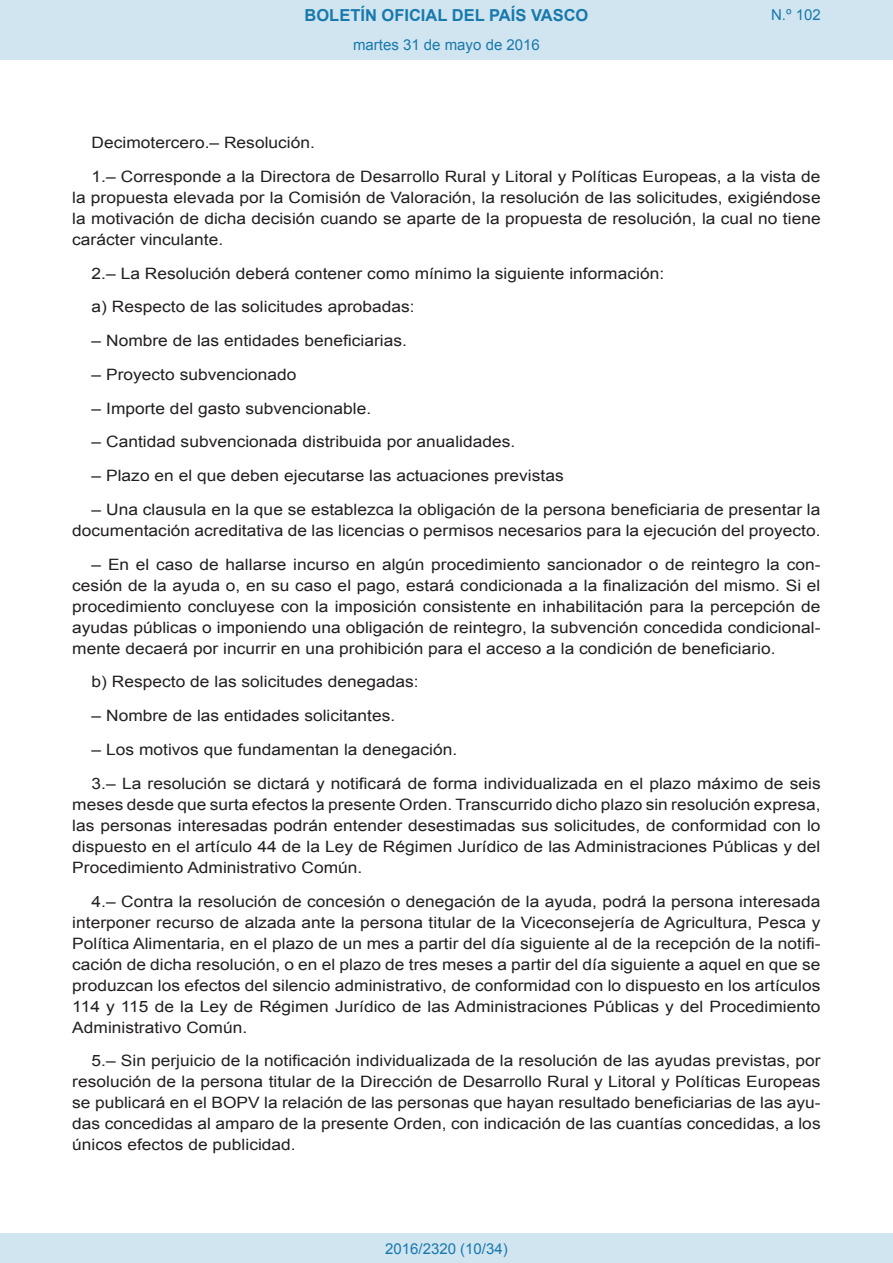
<style>
.page{position:relative;width:893px;height:1263px;background:#fff}
.page>*{position:absolute;margin:0;border:0;box-sizing:border-box;transform-origin:0 0}
.t1{font:700 16.5px "Arial";color:#1879ad}
.BOPVDetalle{font:15.6px/21px "Arial";color:#231f20;text-align:justify;scale:1.11 1}
.Paginacion_Centro{font:15px "Arial";color:#1879ad}
</style>
<div class="page">
<div style="left:0;top:0;width:893px;height:60px;background:#d0e5f0"></div>
<div style="left:0;top:1233px;width:893px;height:30px;background:#d0e5f0"></div>
<p class="t1" style="left:305px;top:4px;width:285px">BOLETÍN OFICIAL DEL PAÍS VASCO</p>
<p class="Paginacion_Centro" style="left:353px;top:35px;width:188px">martes 31 de mayo de 2016</p>
<p class="Paginacion_Centro" style="left:771px;top:5px;width:51px">N.º 102</p>
<p class="BOPVDetalle" style="left:92px;top:132px;width:203px">Decimotercero.– Resolución.</p>
<p class="BOPVDetalle" style="left:72px;top:166px;width:676px;text-indent:19px">1.– Corresponde a la Directora de Desarrollo Rural y Litoral y Políticas Europeas, a la vista de la propuesta elevada por la Comisión de Valoración, la resolución de las solicitudes, exigiéndose la motivación de dicha decisión cuando se aparte de la propuesta de resolución, la cual no tiene carácter vinculante.</p>
<p class="BOPVDetalle" style="left:92px;top:263px;width:517px">2.– La Resolución deberá contener como mínimo la siguiente información:</p>
<p class="BOPVDetalle" style="left:92px;top:297px;width:292px">a) Respecto de las solicitudes aprobadas:</p>
<p class="BOPVDetalle" style="left:92px;top:330px;width:285px">– Nombre de las entidades beneficiarias.</p>
<p class="BOPVDetalle" style="left:92px;top:364px;width:186px">– Proyecto subvencionado</p>
<p class="BOPVDetalle" style="left:92px;top:398px;width:253px">– Importe del gasto subvencionable.</p>
<p class="BOPVDetalle" style="left:92px;top:432px;width:383px">– Cantidad subvencionada distribuida por anualidades.</p>
<p class="BOPVDetalle" style="left:92px;top:465px;width:427px">– Plazo en el que deben ejecutarse las actuaciones previstas</p>
<p class="BOPVDetalle" style="left:72px;top:499px;width:676px;text-align:right">– Una clausula en la que se establezca la obligación de la persona beneficiaria de presentar la documentación acreditativa de las licencias o permisos necesarios para la ejecución del proyecto.</p>
<p class="BOPVDetalle" style="left:72px;top:554px;width:676px;text-indent:19px">– En el caso de hallarse incurso en algún procedimiento sancionador o de reintegro la con&shy;cesión de la ayuda o, en su caso el pago, estará condicionada a la finalización del mismo. Si el procedimiento concluyese con la imposición consistente en inhabilitación para la percepción de ayudas públicas o imponiendo una obligación de reintegro, la subvención concedida condicional&shy;mente decaerá por incurrir en una prohibición para el acceso a la condición de beneficiario.</p>
<p class="BOPVDetalle" style="left:92px;top:672px;width:296px">b) Respecto de las solicitudes denegadas:</p>
<p class="BOPVDetalle" style="left:92px;top:705px;width:275px">– Nombre de las entidades solicitantes.</p>
<p class="BOPVDetalle" style="left:92px;top:739px;width:331px">– Los motivos que fundamentan la denegación.</p>
<p class="BOPVDetalle" style="left:72px;top:773px;width:676px;text-indent:19px">3.– La resolución se dictará y notificará de forma individualizada en el plazo máximo de seis meses desde que surta efectos la presente Orden. Transcurrido dicho plazo sin resolución expresa, las personas interesadas podrán entender desestimadas sus solicitudes, de conformidad con lo dispuesto en el artículo 44 de la Ley de Régimen Jurídico de las Administraciones Públicas y del Procedimiento Administrativo Común.</p>
<p class="BOPVDetalle" style="left:72px;top:891px;width:676px;text-indent:19px">4.– Contra la resolución de concesión o denegación de la ayuda, podrá la persona interesada interponer recurso de alzada ante la persona titular de la Viceconsejería de Agricultura, Pesca y Política Alimentaria, en el plazo de un mes a partir del día siguiente al de la recepción de la notifi&shy;cación de dicha resolución, o en el plazo de tres meses a partir del día siguiente a aquel en que se produzcan los efectos del silencio administrativo, de conformidad con lo dispuesto en los artículos 114 y 115 de la Ley de Régimen Jurídico de las Administraciones Públicas y del Procedimiento Administrativo Común.</p>
<p class="BOPVDetalle" style="left:72px;top:1050px;width:676px;text-indent:19px">5.– Sin perjuicio de la notificación individualizada de la resolución de las ayudas previstas, por resolución de la persona titular de la Dirección de Desarrollo Rural y Litoral y Políticas Europeas se publicará en el BOPV la relación de las personas que hayan resultado beneficiarias de las ayu&shy;das concedidas al amparo de la presente Orden, con indicación de las cuantías concedidas, a los únicos efectos de publicidad.</p>
<p class="Paginacion_Centro" style="left:385px;top:1238px;width:124px">2016/2320 (10/34)</p>
</div>
